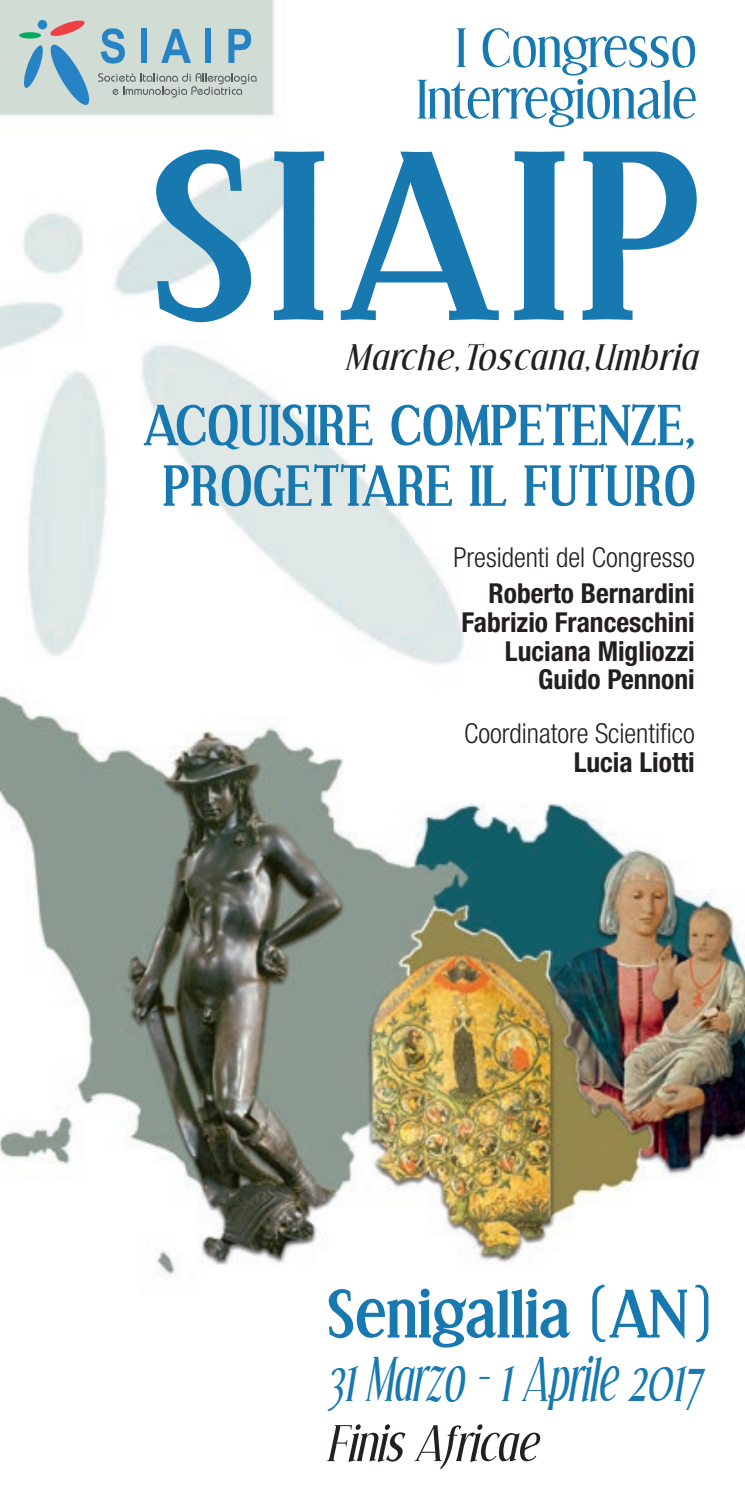
<style>
.page{position:relative;width:745px;height:1489px;background:#fff}
.page>*{position:absolute;margin:0;border:0;box-sizing:border-box;transform-origin:0 0}
.t1{font:700 228.25px "Effloresce";letter-spacing:.05em;color:#1779b0;scale:1.1 1}
.t2{font:700 65px "Effloresce";color:#1779b0}
.t3{font:italic 64.25px "Effloresce";color:#1779b0;scale:.77 1}
.t4{font:700 55px/60.5px "Effloresce";color:#1779b0;text-align:center}
.t5{font:52.5px/51.5px "Effloresce";color:#1779b0;text-align:right}
.t6{font:italic 52.5px "Effloresce";color:#231f20}
.t7{font:italic 37.5px "Effloresce";letter-spacing:.04em;color:#231f20;scale:1.14 1}
.t8{font:700 condensed 27.5px/28.8px "Helvetica Neue LT Std";color:#231f20;text-align:right}
.t9{font:300 condensed 27.5px "Helvetica Neue LT Std";color:#231f20}
</style>
<div class="page">
<img style="left:0;top:0;width:744px;height:1278px">
<svg style="left:101px;top:28px;width:24px;height:36px"></svg>
<div style="left:141px;top:29px;width:6px;height:34px;background:#2783c5"></div>
<svg style="left:161px;top:29px;width:30px;height:34px"></svg>
<div style="left:205px;top:29px;width:6px;height:34px;background:#2783c5"></div>
<svg style="left:228px;top:29px;width:23px;height:34px"></svg>
<svg style="left:98px;top:73px;width:158px;height:25px;background:#b8c1bb"></svg>
<svg style="left:19px;top:32px;width:22px;height:7px"></svg>
<svg style="left:23px;top:20px;width:69px;height:85px;background:#a4bdc7"></svg>
<div style="left:38px;top:20px;width:9px;height:9px;background:#2783c5;border-radius:50%"></div>
<h3 class="t5" style="left:416px;top:26px;width:281px">I Congresso<br>Interregionale</h3>
<h1 class="t1" style="left:147px;top:112px;width:508px">SIAIP</h1>
<h3 class="t7" style="left:345px;top:335px;width:309px">Marche,Toscana,Umbria</h3>
<h3 class="t4" style="left:143px;top:398px;width:554px">ACQUISIRE COMPETENZE,<br>PROGETTARE IL FUTURO</h3>
<p class="t9" style="left:453px;top:541px;width:243px">Presidenti del Congresso</p>
<p class="t8" style="left:461px;top:578px;width:235px">Roberto Bernardini<br>Fabrizio Franceschini<br>Luciana Migliozzi<br>Guido Pennoni</p>
<p class="t9" style="left:464px;top:717px;width:232px">Coordinatore Scientifico</p>
<p class="t8" style="left:573px;top:747px;width:123px">Lucia Liotti</p>
<h2 class="t2" style="left:326px;top:1278px;width:386px">Senigallia (AN)</h2>
<h3 class="t3" style="left:326px;top:1341px;width:487px">31 Marzo - 1 Aprile 2017</h3>
<h3 class="t6" style="left:326px;top:1412px;width:212px">Finis Africae</h3>
</div>
